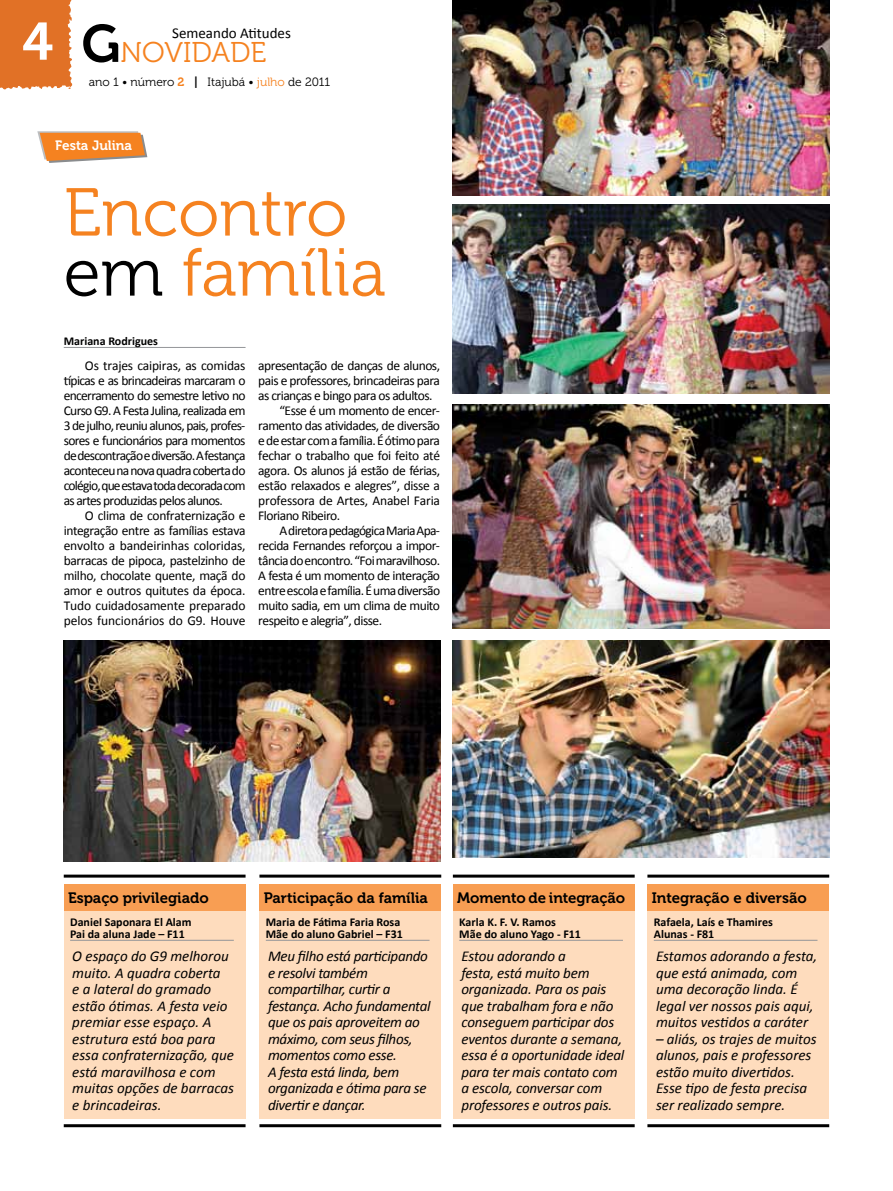
<style>
.page{position:relative;width:893px;height:1191px;background:#fff}
.page>*{position:absolute;margin:0;border:0;box-sizing:border-box;transform-origin:0 0}
.t1{font:67.5px/60px "Museo 300";color:#f58220}
.t2{font:28.5px "Museo 300";color:#f58220}
.t3{font:italic 15px/16.5px "Calibri";letter-spacing:-.01em;color:#000}
.t4{font:15px "Museo 700";color:#000}
.t5{font:15px "Calibri";color:#000}
.t6{font:13.5px/15px "Calibri";letter-spacing:-.04em;color:#000;text-align:justify}
.t7{font:13.5px "Calibri";letter-spacing:-.015em;color:#000}
.t8{font:13.5px "Museo 700";color:#fff}
.t9{font:700 12px/12px "Calibri";color:#000}
.t10{font:12px "Museo 300";color:#000}
.s1{font-family:"Museo 700";font-size:52.5px;color:#fff}
.s2{font-family:"Museo 700";font-size:52.5px;color:#000}
.s3{font-family:"Museo 700";color:#f58220}
.s4{font-family:"Museo 700"}
.s5{color:#f58220}
.s6{color:#000}
</style>
<div class="page">
<div style="left:0;top:0;width:72px;height:89px;background:#e17126"></div>
<svg style="left:37px;top:131px;width:110px;height:32px;background:#eb9952"></svg>
<hr style="left:64px;top:347px;width:182px;height:1px;background:#939598">
<div style="left:64px;top:891px;width:182px;height:227px;background:#fedcbd"></div>
<div style="left:259px;top:891px;width:182px;height:227px;background:#fedcbd"></div>
<div style="left:453px;top:891px;width:182px;height:227px;background:#fedcbd"></div>
<div style="left:647px;top:891px;width:182px;height:227px;background:#fedcbd"></div>
<hr style="left:64px;top:874px;width:182px;height:3px;background:#000">
<hr style="left:259px;top:874px;width:182px;height:3px;background:#000">
<hr style="left:453px;top:874px;width:182px;height:3px;background:#000">
<hr style="left:647px;top:874px;width:182px;height:3px;background:#000">
<hr style="left:64px;top:1124px;width:182px;height:3px;background:#000">
<hr style="left:259px;top:1124px;width:182px;height:3px;background:#000">
<hr style="left:453px;top:1124px;width:182px;height:3px;background:#000">
<hr style="left:647px;top:1124px;width:182px;height:3px;background:#000">
<hr style="left:70px;top:940px;width:164px;height:1px;background:#939598">
<hr style="left:266px;top:940px;width:164px;height:1px;background:#939598">
<hr style="left:459px;top:940px;width:164px;height:1px;background:#939598">
<hr style="left:654px;top:940px;width:163px;height:1px;background:#939598">
<div style="left:64px;top:884px;width:182px;height:27px;background:#f89e53"></div>
<div style="left:259px;top:884px;width:182px;height:27px;background:#f89e53"></div>
<div style="left:453px;top:884px;width:182px;height:27px;background:#f89e53"></div>
<div style="left:647px;top:884px;width:182px;height:27px;background:#f89e53"></div>
<img style="left:453px;top:0;width:376px;height:196px">
<img style="left:453px;top:204px;width:376px;height:190px">
<img style="left:453px;top:404px;width:376px;height:224px">
<img style="left:453px;top:640px;width:376px;height:217px">
<img style="left:64px;top:640px;width:376px;height:221px">
<h2 class="t2" style="left:22px;top:37px;width:246px"><span class="s1">4</span> <span class="s2">G</span>NOVIDADE</h2>
<p class="t5" style="left:172px;top:24px;width:120px">Semeando Atitudes</p>
<p class="t10" style="left:89px;top:75px;width:243px">ano 1 • número <span class="s3">2</span> <span class="s4">|</span> Itajubá • <span class="s5">julho</span> de 2011</p>
<p class="t8" style="left:55px;top:137px;width:79px">Festa Julina</p>
<h1 class="t1" style="left:64px;top:184px;width:324px">Encontro <span class="s6">em</span> família</h1>
<p class="t9" style="left:64px;top:335px;width:96px">Mariana Rodrigues</p>
<p class="t6" style="left:64px;top:358px;width:183px;text-indent:21px">Os trajes caipiras, as comidas típicas e as brincadeiras marcaram o encerramento do semestre letivo no Curso G9. A Festa Julina, realizada em 3 de julho, reuniu alunos, pais, profes&shy;sores e funcionários para momentos de descontração e diversão. A festança aconteceu na nova quadra coberta do colégio, que estava toda decorada com as artes produzidas pelos alunos.</p>
<p class="t6" style="left:64px;top:508px;width:183px;text-indent:21px">O clima de confraternização e integração entre as famílias estava envolto a bandeirinhas coloridas, barracas de pipoca, pastelzinho de milho, chocolate quente, maçã do amor e outros quitutes da época.<br>Tudo cuidadosamente preparado pelos funcionários do G9. Houve</p>
<p class="t6" style="left:258px;top:358px;width:183px">apresentação de danças de alunos,</p>
<p class="t6" style="left:258px;top:373px;width:183px">pais e professores, brincadeiras para</p>
<p class="t6" style="left:258px;top:388px;width:176px">as crianças e bingo para os adultos.</p>
<p class="t6" style="left:280px;top:403px;width:162px">“Esse é um momento de encer-</p>
<p class="t6" style="left:258px;top:418px;width:183px">ramento das atividades, de diversão</p>
<p class="t6" style="left:258px;top:433px;width:183px">e de estar com a família. É ótimo para</p>
<p class="t6" style="left:258px;top:448px;width:183px">fechar o trabalho que foi feito até</p>
<p class="t6" style="left:258px;top:463px;width:183px">agora. Os alunos já estão de férias,</p>
<p class="t6" style="left:258px;top:478px;width:183px">estão relaxados e alegres”, disse a</p>
<p class="t7" style="left:258px;top:492px;width:183px">professora de Artes, Anabel Faria</p>
<p class="t6" style="left:258px;top:508px;width:83px">Floriano Ribeiro.</p>
<p class="t6" style="left:280px;top:523px;width:162px">A diretora pedagógica Maria Apa-</p>
<p class="t6" style="left:258px;top:538px;width:183px">recida Fernandes reforçou a impor-</p>
<p class="t6" style="left:258px;top:553px;width:183px">tância do encontro. “Foi maravilhoso.</p>
<p class="t6" style="left:258px;top:568px;width:183px">A festa é um momento de interação</p>
<p class="t6" style="left:258px;top:583px;width:183px">entre escola e família. É uma diversão</p>
<p class="t6" style="left:258px;top:598px;width:183px">muito sadia, em um clima de muito</p>
<p class="t6" style="left:258px;top:613px;width:125px">respeito e alegria”, disse.</p>
<p class="t4" style="left:68px;top:889px;width:142px">Espaço privilegiado</p>
<p class="t4" style="left:264px;top:889px;width:166px">Participação da família</p>
<p class="t4" style="left:457px;top:889px;width:169px">Momento de integração</p>
<p class="t4" style="left:652px;top:889px;width:157px">Integração e diversão</p>
<p class="t9" style="left:70px;top:916px;width:123px">Daniel Saponara El Alam<br>Pai da aluna Jade – F11</p>
<p class="t9" style="left:266px;top:916px;width:139px">Maria de Fátima Faria Rosa<br>Mãe do aluno Gabriel – F31</p>
<p class="t9" style="left:459px;top:916px;width:123px">Karla K. F. V. Ramos<br>Mãe do aluno Yago - F11</p>
<p class="t9" style="left:654px;top:916px;width:121px">Rafaela, Laís e Thamires<br>Alunas - F81</p>
<p class="t3" style="left:72px;top:947px;width:163px">O espaço do G9 melhorou muito. A quadra coberta<br>e a lateral do gramado estão ótimas. A festa veio premiar esse espaço. A estrutura está boa para essa confraternização, que está maravilhosa e com muitas opções de barracas e brincadeiras.</p>
<p class="t3" style="left:268px;top:947px;width:164px">Meu filho está participando e resolvi também compartilhar, curtir a festança. Acho fundamental que os pais aproveitem ao máximo, com seus filhos, momentos como esse.<br>A festa está linda, bem organizada e ótima para se divertir e dançar.</p>
<p class="t3" style="left:461px;top:947px;width:164px">Estou adorando a<br>festa, está muito bem organizada. Para os pais que trabalham fora e não conseguem participar dos eventos durante a semana, essa é a oportunidade ideal para ter mais contato com a escola, conversar com professores e outros pais.</p>
<p class="t3" style="left:656px;top:947px;width:163px">Estamos adorando a festa, que está animada, com uma decoração linda. É legal ver nossos pais aqui, muitos vestidos a caráter</p>
<p class="t3" style="left:656px;top:1030px;width:162px">– aliás, os trajes de muitos alunos, pais e professores estão muito divertidos.<br>Esse tipo de festa precisa ser realizado sempre.</p>
</div>
